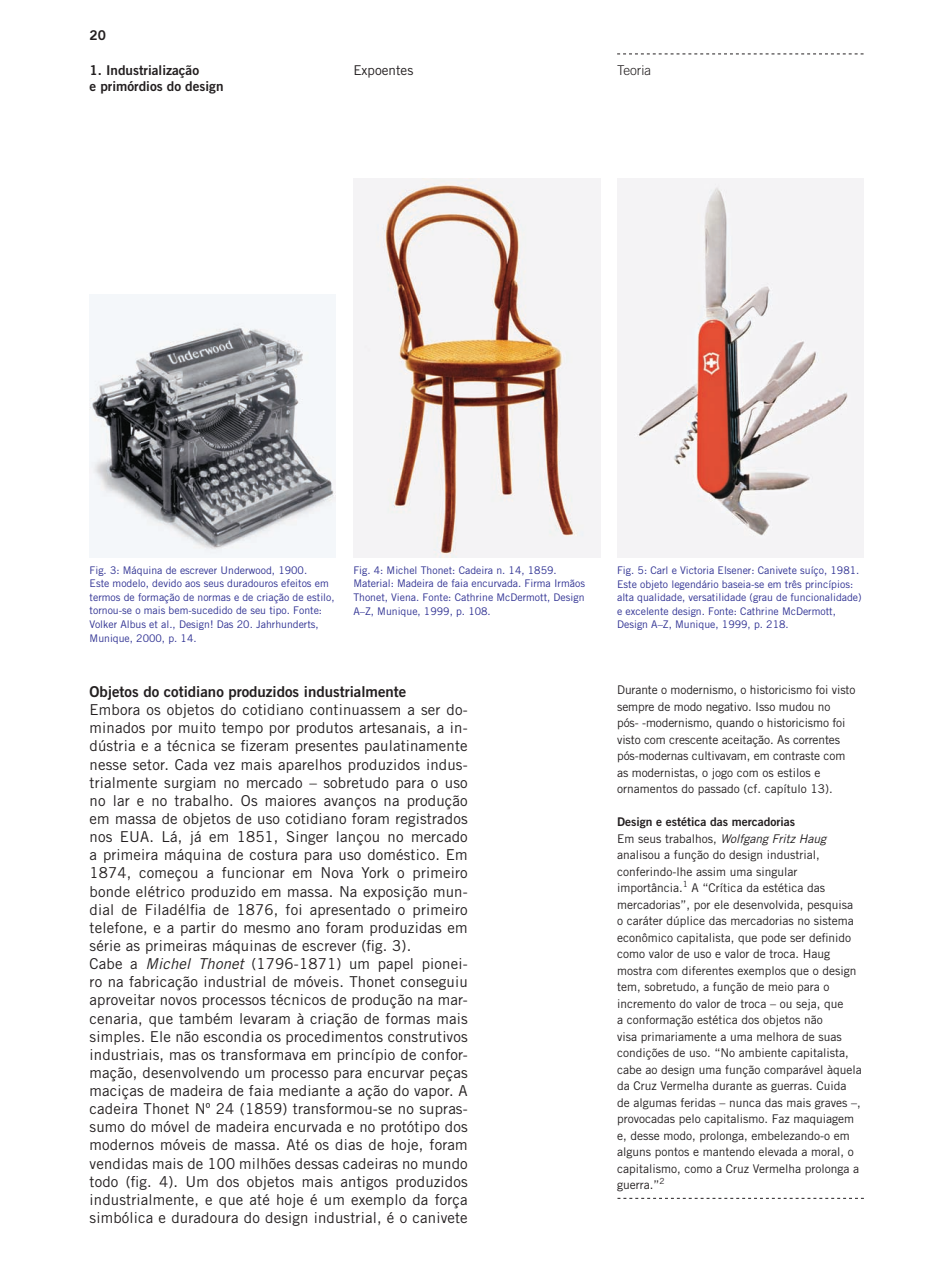
<style>
.page{position:relative;width:945px;height:1272px;background:#fff}
.page>*{position:absolute;margin:0;border:0;box-sizing:border-box;transform-origin:0 0}
.texto{font:15px/18.1px "Trade Gothic";letter-spacing:.01em;color:#231f20;text-align:justify}
.texto-2{font:15px "Trade Gothic Bold Two";color:#231f20}
.t1{font:13.5px/16.2px "Trade Gothic Bold Two";color:#231f20}
.t2{font:13.5px "Trade Gothic";color:#231f20}
.t3{font:300 13.5px "Trade Gothic";color:#231f20}
.texto-3{font:12px/16.5px "Trade Gothic";color:#231f20}
.texto-4{font:12px "Trade Gothic Bold Two";color:#231f20}
.figura{font:10.5px/13.5px "Trade Gothic";color:#2e3092}
.s1{font-style:italic}
</style>
<div class="page">
<svg style="left:617px;top:54px;width:246px;height:1px"></svg>
<img style="left:90px;top:294px;width:245px;height:263px">
<img style="left:353px;top:179px;width:247px;height:378px">
<img style="left:617px;top:179px;width:246px;height:378px">
<svg style="left:617px;top:1198px;width:246px;height:1px"></svg>
<p class="t1" style="left:90px;top:27px;width:18px">20</p>
<p class="t1" style="left:90px;top:62px;width:135px">1. Industrialização<br>e primórdios do design</p>
<p class="t2" style="left:353px;top:62px;width:61px">Expoentes</p>
<p class="t3" style="left:617px;top:62px;width:36px">Teoria</p>
<p class="figura" style="left:90px;top:563px;width:246px">Fig. 3: Máquina de escrever Underwood, 1900.<br>Este modelo, devido aos seus duradouros efeitos em termos de formação de normas e de criação de estilo, tornou-se o mais bem-sucedido de seu tipo. Fonte:<br>Volker Albus et al., Design! Das 20. Jahrhunderts, Munique, 2000, p. 14.</p>
<p class="figura" style="left:353px;top:563px;width:233px">Fig. 4: Michel Thonet: Cadeira n. 14, 1859.<br>Material: Madeira de faia encurvada. Firma Irmãos Thonet, Viena. Fonte: Cathrine McDermott, Design A–Z, Munique, 1999, p. 108.</p>
<p class="figura" style="left:617px;top:563px;width:246px">Fig. 5: Carl e Victoria Elsener: Canivete suíço, 1981.<br>Este objeto legendário baseia-se em três princípios: alta qualidade, versatilidade (grau de funcionalidade) e excelente design. Fonte: Cathrine McDermott, Design A–Z, Munique, 1999, p. 218.</p>
<p class="texto-2" style="left:90px;top:682px;width:318px">Objetos do cotidiano produzidos industrialmente</p>
<p class="texto" style="left:90px;top:701px;width:379px">Embora os objetos do cotidiano continuassem a ser do&shy;minados por muito tempo por produtos artesanais, a in&shy;dústria e a técnica se fizeram presentes paulatinamente nesse setor. Cada vez mais aparelhos produzidos indus&shy;trialmente surgiam no mercado – sobretudo para o uso no lar e no trabalho. Os maiores avanços na produção em massa de objetos de uso cotidiano foram registrados nos EUA. Lá, já em 1851, Singer lançou no mercado a primeira máquina de costura para uso doméstico. Em 1874, começou a funcionar em Nova York o primeiro bonde elétrico produzido em massa. Na exposição mun&shy;dial de Filadélfia de 1876, foi apresentado o primeiro telefone, e a partir do mesmo ano foram produzidas em série as primeiras máquinas de escrever (fig. 3).</p>
<p class="texto" style="left:90px;top:954px;width:379px">Cabe a <span class="s1">Michel Thonet</span> (1796-1871) um papel pionei&shy;ro na fabricação industrial de móveis. Thonet conseguiu aproveitar novos processos técnicos de produção na mar&shy;cenaria, que também levaram à criação de formas mais simples. Ele não escondia os procedimentos construtivos industriais, mas os transformava em princípio de confor&shy;mação, desenvolvendo um processo para encurvar peças maciças de madeira de faia mediante a ação do vapor. A cadeira Thonet Nº 24 (1859) transformou-se no supras&shy;sumo do móvel de madeira encurvada e no protótipo dos modernos móveis de massa. Até os dias de hoje, foram vendidas mais de 100 milhões dessas cadeiras no mundo todo (fig. 4). Um dos objetos mais antigos produzidos industrialmente, e que até hoje é um exemplo da força simbólica e duradoura do design industrial, é o canivete</p>
<p class="texto-3" style="left:617px;top:681px;width:240px">Durante o modernismo, o historicismo foi visto sempre de modo negativo. Isso mudou no<br>pós- -modernismo, quando o historicismo foi visto com crescente aceitação. As correntes pós-modernas cultivavam, em contraste com as modernistas, o jogo com os estilos e ornamentos do passado (cf. capítulo 13).</p>
<p class="texto-4" style="left:617px;top:814px;width:179px">Design e estética das mercadorias</p>
<p class="texto-3" style="left:617px;top:830px;width:246px">Em seus trabalhos, <span class="s1">Wolfgang Fritz Haug </span>analisou a função do design industrial, conferindo-lhe assim uma singular importância.<sup>1</sup> A “Crítica da estética das mercadorias”, por ele desenvolvida, pesquisa o caráter dúplice das mercadorias no sistema econômico capitalista, que pode ser definido como valor de uso e valor de troca. Haug mostra com diferentes exemplos que o design tem, sobretudo, a função de meio para o incremento do valor de troca – ou seja, que<br>a conformação estética dos objetos não<br>visa primariamente a uma melhora de suas condições de uso. “No ambiente capitalista, cabe ao design uma função comparável àquela da Cruz Vermelha durante as guerras. Cuida de algumas feridas – nunca das mais graves –, provocadas pelo capitalismo. Faz maquiagem e, desse modo, prolonga, embelezando-o em alguns pontos e mantendo elevada a moral, o capitalismo, como a Cruz Vermelha prolonga a guerra.”<sup>2</sup></p>
</div>
